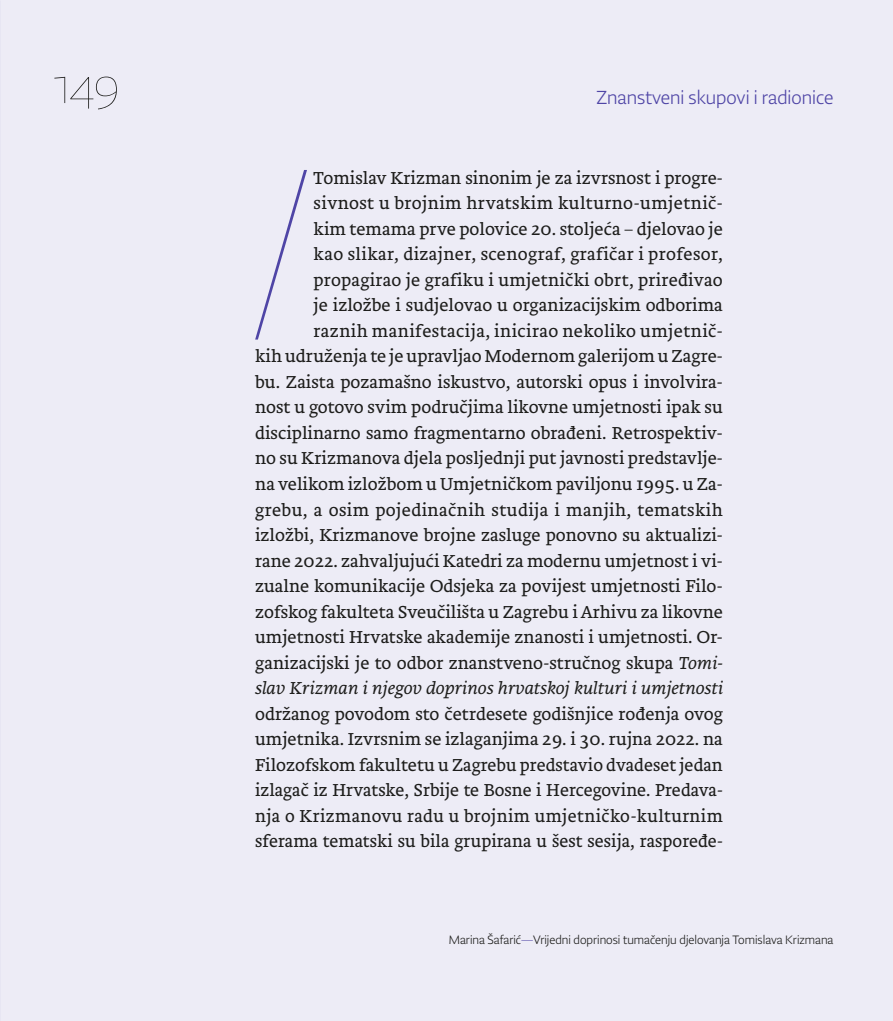
<style>
.page{position:relative;width:893px;height:1021px;background:#fff}
.page>*{position:absolute;margin:0;border:0;box-sizing:border-box;transform-origin:0 0}
.t1{font:262.8px "Lumin Sans Std Hair";color:#4f45a6;scale:.7 1}
.t2{font:55.35px "Lumin Sans Std Hair";color:#1d1d1b}
.t3{font:300 21px "Lumin Sans Std";color:#4f45a6}
.t4{font:300 18px/25.5px "Brioni Text Std";color:#1d1d1b;text-align:right}
.t5{font:300 13.5px "Lumin Sans Std";color:#1d1d1b}
.s1{font-style:italic}
.s2{color:#4f45a6}
</style>
<div class="page">
<div style="left:0;top:0;width:893px;height:1020px;background:#edecf6"></div>
<h2 class="t2" style="left:53px;top:56px;width:67px">149</h2>
<p class="t3" style="left:596px;top:86px;width:238px">Znanstveni skupovi i radionice</p>
<h1 class="t1" style="left:248px;top:114px;width:95px">/</h1>
<p class="t4" style="left:255px;top:166px;width:469px">Tomislav Krizman sinonim je za izvrsnost i progre&shy;sivnost u brojnim hrvatskim kulturno-umjetnič-<br>kim temama prve polovice 20. stoljeća – djelovao je<br>kao slikar, dizajner, scenograf, grafičar i profesor, propagirao je grafiku i umjetnički obrt, priređivao<br>je izložbe i sudjelovao u organizacijskim odborima raznih manifestacija, inicirao nekoliko umjetnič-<br>kih udruženja te je upravljao Modernom galerijom u Zagre&shy;bu. Zaista pozamašno iskustvo, autorski opus i involvira&shy;nost u gotovo svim područjima likovne umjetnosti ipak su disciplinarno samo fragmentarno obrađeni. Retrospektiv&shy;no su Krizmanova djela posljednji put javnosti predstavlje&shy;na velikom izložbom u Umjetničkom paviljonu 1995. u Za&shy;grebu, a osim pojedinačnih studija i manjih, tematskih izložbi, Krizmanove brojne zasluge ponovno su aktualizi&shy;rane 2022. zahvaljujući Katedri za modernu umjetnost i vi&shy;zualne komunikacije Odsjeka za povijest umjetnosti Filo&shy;zofskog fakulteta Sveučilišta u Zagrebu i Arhivu za likovne umjetnosti Hrvatske akademije znanosti i umjetnosti. Or&shy;ganizacijski je to odbor znanstveno-stručnog skupa <span class="s1">Tomi&shy;slav Krizman i njegov doprinos hrvatskoj kulturi i umjetnosti</span></p>
<p class="t4" style="left:255px;top:701px;width:469px;text-align:justify">održanog povodom sto četrdesete godišnjice rođenja ovog umjetnika. Izvrsnim se izlaganjima 29. i 30. rujna 2022. na Filozofskom fakultetu u Zagrebu predstavio dvadeset jedan izlagač iz Hrvatske, Srbije te Bosne i Hercegovine. Predava&shy;nja o Krizmanovu radu u brojnim umjetničko-kulturnim sferama tematski su bila grupirana u šest sesija, raspoređe-</p>
<p class="t5" style="left:449px;top:932px;width:386px">Marina Šafarić<span class="s2">—</span>Vrijedni doprinosi tumačenju djelovanja Tomislava Krizmana</p>
</div>
